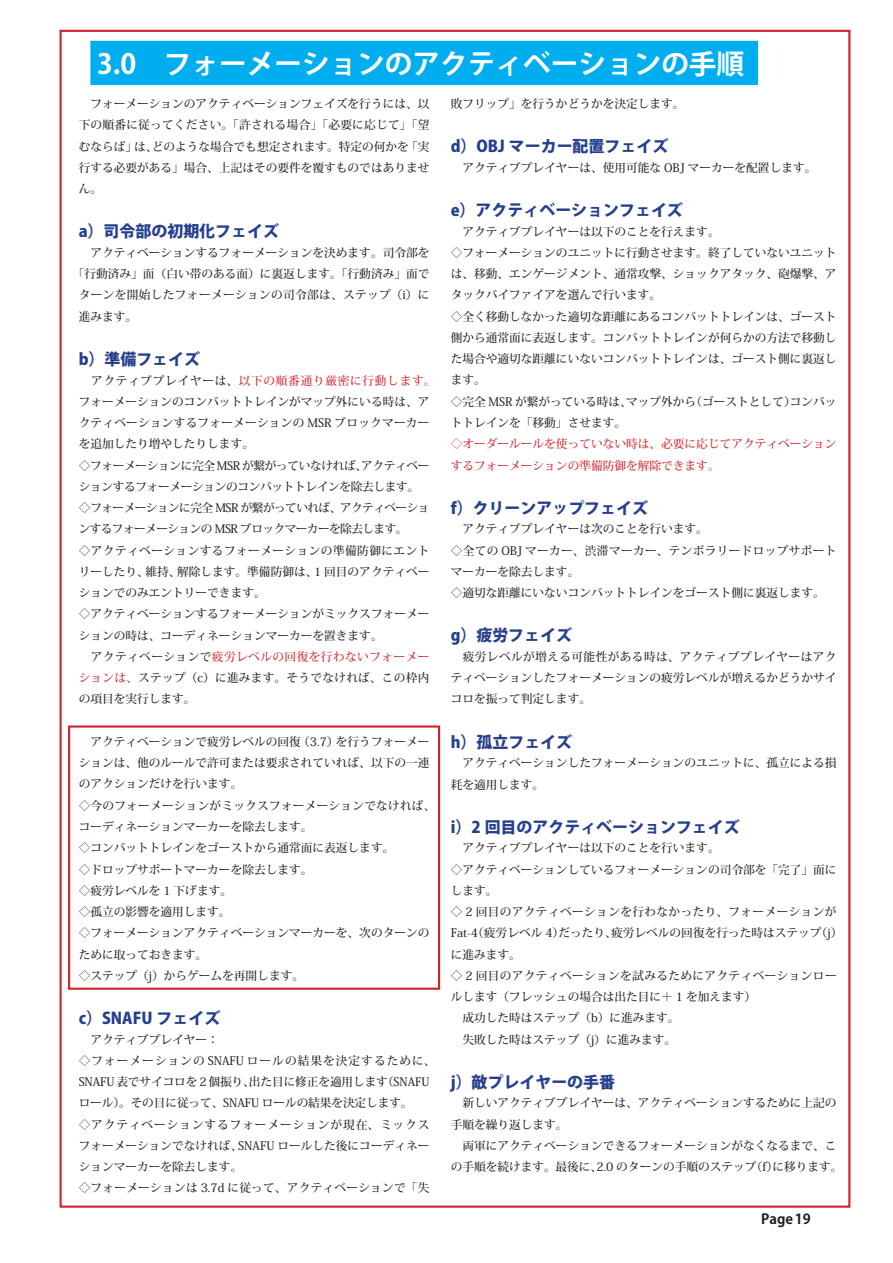
<style>
.page{position:relative;width:893px;height:1263px;background:#fff}
.page>*{position:absolute;margin:0;border:0;box-sizing:border-box;transform-origin:0 0}
.t1{font:700 27.6px "Koz Go Pro";color:#fff}
.t2{font:800 15.9px "Koz Go Pro";color:#253f8e}
.t3{font:700 13.8px "Koz Go Pro";color:#231f20}
.t4{font:500 11.7px/21.3px "Koz Min Pro";color:#231f20}
.t5{font:500 11.7px/21.3px "Koz Min Pro";color:#d1232a}
.t6{font:500 11.7px "Koz Min Pro";letter-spacing:.03em;color:#231f20}
.s1{color:#d1232a}
</style>
<div class="page">
<div style="left:90px;top:41px;width:668px;height:44px;background:#00aeef"></div>
<div style="left:68px;top:725px;width:372px;height:265px;border:2px solid #d1232a"></div>
<h1 class="t1" style="left:97px;top:46px;width:649px">3.0　フォーメーションのアクティベーションの手順</h1>
<p class="t4" style="left:79px;top:93px;width:352px;text-align:justify">　フォーメーションのアクティベーションフェイズを行うには、以下の順番に従ってください。「許される場合」「必要に応じて」「望むならば」は、どのような場合でも想定されます。特定の何かを「実行する必要がある」場合、上記はその要件を覆すものではありません。</p>
<h2 class="t2" style="left:79px;top:221px;width:202px">a）司令部の初期化フェイズ</h2>
<p class="t4" style="left:79px;top:242px;width:352px">　アクティベーションするフォーメーションを決めます。司令部を</p>
<p class="t4" style="left:73px;top:263px;width:358px">「行動済み」面（白い帯のある面）に裏返します。「行動済み」面で</p>
<p class="t6" style="left:79px;top:287px;width:352px">ターンを開始したフォーメーションの司令部は、ステップ（i）に</p>
<p class="t4" style="left:79px;top:305px;width:60px">進みます。</p>
<h2 class="t2" style="left:79px;top:349px;width:123px">b）準備フェイズ</h2>
<p class="t4" style="left:79px;top:369px;width:358px">　アクティブプレイヤーは、<span class="s1">以下の順番通り厳密に行動します。</span>フォーメーションのコンバットトレインがマップ外にいる時は、アクティベーションするフォーメーションの MSR ブロックマーカーを追加したり増やしたりします。<br>◇フォーメーションに完全 MSR が繋がっていなければ、アクティベーションするフォーメーションのコンバットトレインを除去します。<br>◇フォーメーションに完全 MSR が繋がっていれば、アクティベーションするフォーメーションの MSR ブロックマーカーを除去します。<br>◇アクティベーションするフォーメーションの準備防御にエントリーしたり、維持、解除します。準備防御は、1 回目のアクティベーションでのみエントリーできます。<br>◇アクティベーションするフォーメーションがミックスフォーメーションの時は、コーディネーションマーカーを置きます。<br>　アクティベーションで<span class="s1">疲労レベルの回復を行わないフォーメーションは、</span>ステップ（c）に進みます。そうでなければ、この枠内の項目を実行します。</p>
<p class="t4" style="left:79px;top:730px;width:358px">　アクティベーションで疲労レベルの回復（3.7）を行うフォーメーションは、他のルールで許可または要求されていれば、以下の一連のアクションだけを行います。<br>◇今のフォーメーションがミックスフォーメーションでなければ、コーディネーションマーカーを除去します。<br>◇コンバットトレインをゴーストから通常面に表返します。<br>◇ドロップサポートマーカーを除去します。<br>◇疲労レベルを 1 下げます。<br>◇孤立の影響を適用します。<br>◇フォーメーションアクティベーションマーカーを、次のターンのために取っておきます。<br>◇ステップ（j）からゲームを再開します。</p>
<h2 class="t2" style="left:79px;top:1008px;width:143px">c）SNAFU フェイズ</h2>
<p class="t4" style="left:79px;top:1028px;width:358px">　アクティブプレイヤー：<br>◇フォーメーションの SNAFU ロールの結果を決定するために、<br>SNAFU 表でサイコロを 2 個振り、出た目に修正を適用します（SNAFUロール）。その目に従って、SNAFU ロールの結果を決定します。<br>◇アクティベーションするフォーメーションが現在、ミックスフォーメーションでなければ、SNAFU ロールした後にコーディネーションマーカーを除去します。<br>◇フォーメーションは 3.7d に従って、アクティベーションで「失</p>
<p class="t4" style="left:451px;top:93px;width:235px">敗フリップ」を行うかどうかを決定します。</p>
<h2 class="t2" style="left:451px;top:136px;width:219px">d）OBJ マーカー配置フェイズ</h2>
<p class="t4" style="left:451px;top:156px;width:367px">　アクティブプレイヤーは、使用可能な OBJ マーカーを配置します。</p>
<h2 class="t2" style="left:451px;top:200px;width:234px">e）アクティベーションフェイズ</h2>
<p class="t4" style="left:451px;top:220px;width:387px">　アクティブプレイヤーは以下のことを行えます。<br>◇フォーメーションのユニットに行動させます。終了していないユニットは、移動、エンゲージメント、通常攻撃、ショックアタック、砲爆撃、アタックバイファイアを選んで行います。<br>◇全く移動しなかった適切な距離にあるコンバットトレインは、ゴースト側から通常面に表返します。コンバットトレインが何らかの方法で移動した場合や適切な距離にいないコンバットトレインは、ゴースト側に裏返します。<br>◇完全 MSR が繋がっている時は、マップ外から（ゴーストとして）コンバットトレインを「移動」させます。</p>
<p class="t5" style="left:451px;top:433px;width:387px">◇オーダールールを使っていない時は、必要に応じてアクティベーションするフォーメーションの準備防御を解除できます。</p>
<h2 class="t2" style="left:451px;top:497px;width:199px">f）クリーンアップフェイズ</h2>
<p class="t4" style="left:451px;top:518px;width:387px">　アクティブプレイヤーは次のことを行います。<br>◇全ての OBJ マーカー、渋滞マーカー、テンポラリードロップサポートマーカーを除去します。<br>◇適切な距離にいないコンバットトレインをゴースト側に裏返します。</p>
<h2 class="t2" style="left:451px;top:625px;width:123px">g）疲労フェイズ</h2>
<p class="t4" style="left:451px;top:645px;width:387px;text-align:justify">　疲労レベルが増える可能性がある時は、アクティブプレイヤーはアクティベーションしたフォーメーションの疲労レベルが増えるかどうかサイコロを振って判定します。</p>
<h2 class="t2" style="left:451px;top:731px;width:123px">h）孤立フェイズ</h2>
<p class="t4" style="left:451px;top:752px;width:387px">　アクティベーションしたフォーメーションのユニットに、孤立による損耗を適用します。</p>
<h2 class="t2" style="left:451px;top:816px;width:291px">i）2 回目のアクティベーションフェイズ</h2>
<p class="t4" style="left:451px;top:837px;width:393px">　アクティブプレイヤーは以下のことを行います。<br>◇アクティベーションしているフォーメーションの司令部を「完了」面にします。<br>◇ 2 回目のアクティベーションを行わなかったり、フォーメーションが<br>Fat-4（疲労レベル 4）だったり、疲労レベルの回復を行った時はステップ（j）に進みます。<br>◇ 2 回目のアクティベーションを試みるためにアクティベーションロールします（フレッシュの場合は出た目に＋ 1 を加えます）<br>　成功した時はステップ（b）に進みます。<br>　失敗した時はステップ（j）に進みます。</p>
<h2 class="t2" style="left:451px;top:1071px;width:166px">j）敵プレイヤーの手番</h2>
<p class="t4" style="left:451px;top:1092px;width:393px">　新しいアクティブプレイヤーは、アクティベーションするために上記の手順を繰り返します。<br>　両軍にアクティベーションできるフォーメーションがなくなるまで、この手順を続けます。最後に、2.0 のターンの手順のステップ（f）に移ります。</p>
<p class="t3" style="left:761px;top:1210px;width:51px">Page19</p>
</div>
